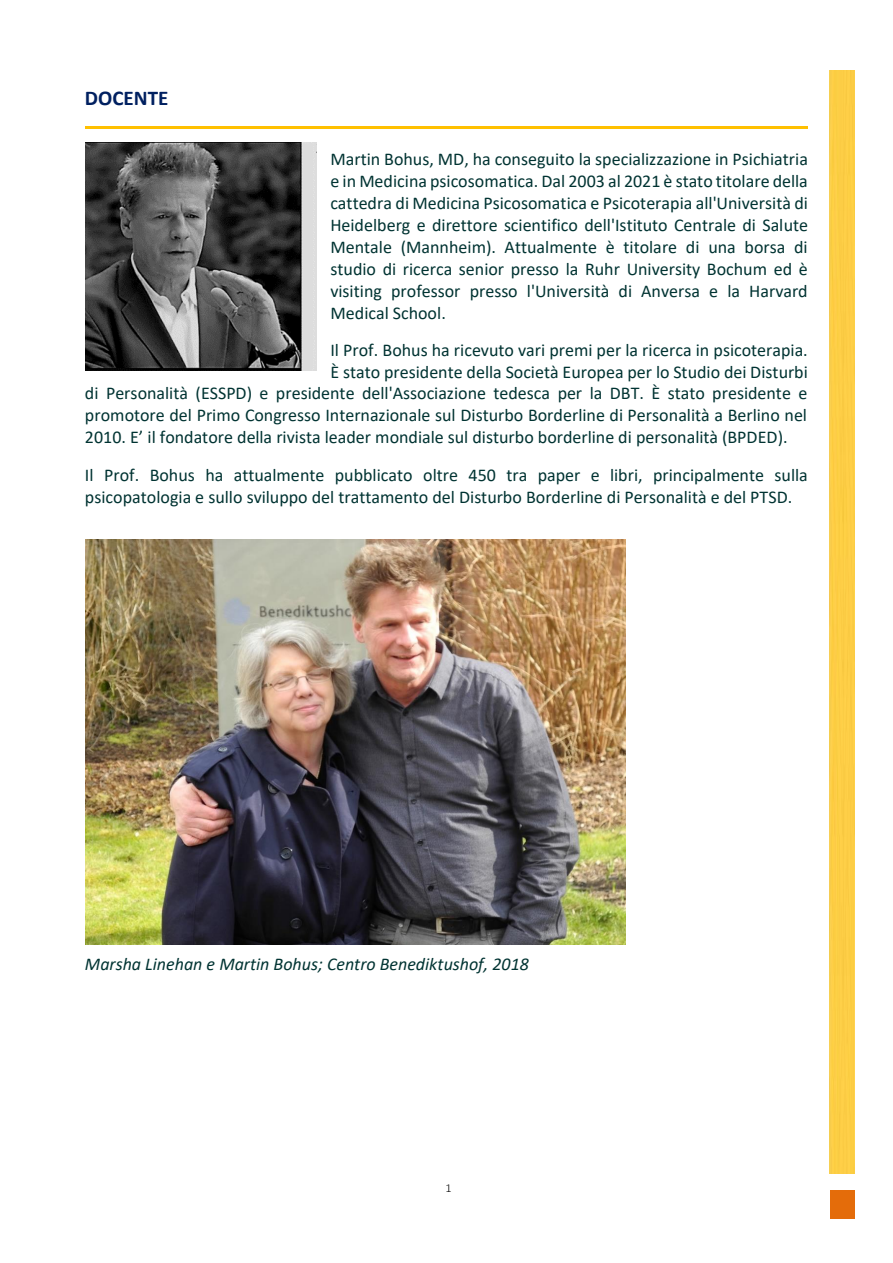
<style>
.page{position:relative;width:893px;height:1263px;background:#fff}
.page>*{position:absolute;margin:0;border:0;box-sizing:border-box;transform-origin:0 0}
.t1{font:700 21px "Calibri";color:#002060}
.t2{font:18px/22px "Calibri";color:#003332;text-align:justify}
.t3{font:italic 18px "Calibri";color:#003332}
.t4{font:300 12px "Calibri";color:#000}
</style>
<div class="page">
<hr style="left:85px;top:127px;width:723px;height:2px;background:#ffc000">
<img style="left:85px;top:539px;width:540px;height:405px">
<img style="left:85px;top:143px;width:232px;height:228px">
<div style="left:830px;top:71px;width:25px;height:1102px;background:#fdce45"></div>
<div style="left:830px;top:1190px;width:25px;height:29px;background:#e46c0a"></div>
<p class="t1" style="left:85px;top:89px;width:85px">DOCENTE</p>
<p class="t2" style="left:330px;top:149px;width:479px">Martin Bohus, MD, ha conseguito la specializzazione in Psichiatria e in Medicina psicosomatica. Dal 2003 al 2021 è stato titolare della cattedra di Medicina Psicosomatica e Psicoterapia all'Università di Heidelberg e direttore scientifico dell'Istituto Centrale di Salute Mentale (Mannheim). Attualmente è titolare di una borsa di studio di ricerca senior presso la Ruhr University Bochum ed è visiting professor presso l'Università di Anversa e la Harvard Medical School.</p>
<p class="t2" style="left:330px;top:340px;width:479px">Il Prof. Bohus ha ricevuto vari premi per la ricerca in psicoterapia.</p>
<p class="t2" style="left:330px;top:362px;width:479px">È stato presidente della Società Europea per lo Studio dei Disturbi</p>
<p class="t2" style="left:85px;top:384px;width:724px">di Personalità (ESSPD) e presidente dell'Associazione tedesca per la DBT. È stato presidente e</p>
<p class="t2" style="left:85px;top:406px;width:724px">promotore del Primo Congresso Internazionale sul Disturbo Borderline di Personalità a Berlino nel</p>
<p class="t2" style="left:85px;top:428px;width:704px">2010. E’ il fondatore della rivista leader mondiale sul disturbo borderline di personalità (BPDED).</p>
<p class="t2" style="left:85px;top:465px;width:724px">Il Prof. Bohus ha attualmente pubblicato oltre 450 tra paper e libri, principalmente sulla psicopatologia e sullo sviluppo del trattamento del Disturbo Borderline di Personalità e del PTSD.</p>
<p class="t3" style="left:85px;top:957px;width:446px">Marsha Linehan e Martin Bohus; Centro Benediktushof, 2018</p>
<p class="t4" style="left:445px;top:1183px;width:8px">1</p>
</div>
